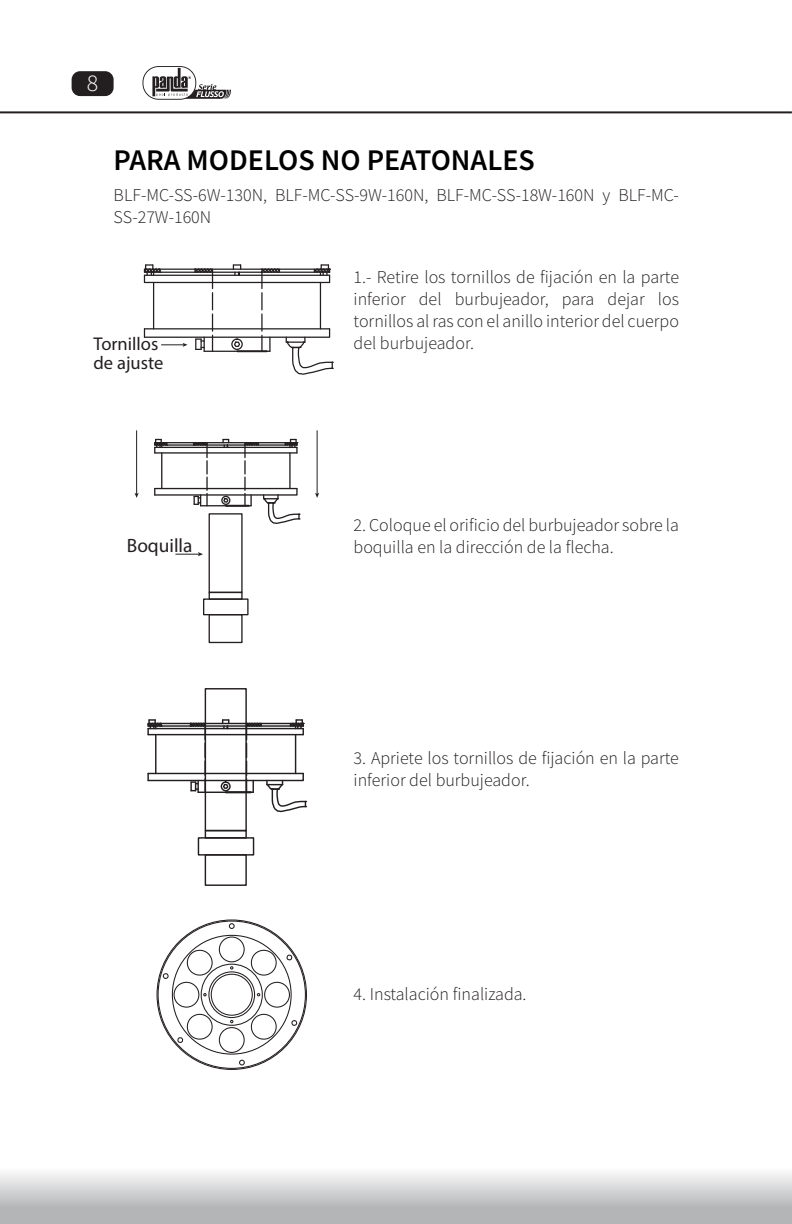
<style>
.page{position:relative;width:792px;height:1224px;background:#fff}
.page>*{position:absolute;margin:0;border:0;box-sizing:border-box;transform-origin:0 0}
.t1{font:600 30px "Source Sans Pro";color:#000}
.t2{font:300 24px "Source Sans Pro";color:#fff}
.t3{font:19.4px "Myriad Pro";color:#231f20}
.t4{font:18.4px/18.4px "Myriad Pro";color:#231f20}
.t5{font:300 18px/22px "Source Sans Pro";color:#231f20}
</style>
<div class="page">
<div style="left:72px;top:71px;width:42px;height:25px;background:#231f20;border-radius:8px"></div>
<div style="left:0;top:1167px;width:792px;height:57px;background:linear-gradient(to bottom,#f9f9f9,#a4a5a8)"></div>
<hr style="left:791px;top:1167px;width:1px;height:57px;background:#808285">
<hr style="left:0;top:111px;width:792px;height:2px;background:#231f20">
<svg style="left:143px;top:66px;width:88px;height:34px"></svg>
<svg style="left:143px;top:264px;width:191px;height:111px"></svg>
<svg style="left:154px;top:439px;width:146px;height:86px"></svg>
<hr style="left:317px;top:430px;width:1px;height:64px;background:#231f20">
<svg style="left:315px;top:493px;width:4px;height:5px"></svg>
<hr style="left:136px;top:430px;width:1px;height:64px;background:#231f20">
<svg style="left:135px;top:493px;width:4px;height:5px"></svg>
<svg style="left:175px;top:552px;width:28px;height:4px"></svg>
<div style="left:209px;top:513px;width:34px;height:80px;border:1px solid #231f20"></div>
<div style="left:209px;top:592px;width:34px;height:8px;border:1px solid #231f20"></div>
<div style="left:203px;top:598px;width:46px;height:17px;border:1px solid #231f20"></div>
<div style="left:209px;top:614px;width:34px;height:29px;border:1px solid #231f20"></div>
<svg style="left:147px;top:719px;width:160px;height:94px"></svg>
<div style="left:205px;top:688px;width:42px;height:143px;border:1px solid #231f20"></div>
<div style="left:205px;top:830px;width:42px;height:9px;border:1px solid #231f20"></div>
<div style="left:198px;top:837px;width:56px;height:19px;border:1px solid #231f20"></div>
<div style="left:205px;top:854px;width:42px;height:32px;border:1px solid #231f20"></div>
<div style="left:201px;top:964px;width:62px;height:62px;border:1px solid #231f20;border-radius:50%"></div>
<div style="left:208px;top:971px;width:47px;height:47px;border:1px solid #231f20;border-radius:50%"></div>
<div style="left:211px;top:974px;width:42px;height:42px;border:1px solid #231f20;border-radius:50%"></div>
<svg style="left:230px;top:966px;width:3px;height:4px"></svg>
<svg style="left:203px;top:993px;width:4px;height:3px"></svg>
<svg style="left:229px;top:923px;width:6px;height:6px"></svg>
<svg style="left:286px;top:953px;width:8px;height:8px"></svg>
<div style="left:291px;top:1020px;width:7px;height:6px;border:1px solid #231f20;border-radius:2px"></div>
<svg style="left:239px;top:1060px;width:6px;height:6px"></svg>
<svg style="left:163px;top:973px;width:6px;height:6px"></svg>
<div style="left:219px;top:936px;width:26px;height:26px;border:1px solid #231f20;border-radius:50%"></div>
<svg style="left:249px;top:948px;width:30px;height:28px"></svg>
<div style="left:264px;top:982px;width:26px;height:26px;border:1px solid #231f20;border-radius:50%"></div>
<svg style="left:250px;top:1012px;width:29px;height:30px"></svg>
<div style="left:219px;top:1027px;width:26px;height:26px;border:1px solid #231f20;border-radius:50%"></div>
<svg style="left:176px;top:1013px;width:39px;height:31px"></svg>
<div style="left:174px;top:982px;width:25px;height:26px;border:1px solid #231f20;border-radius:50%"></div>
<svg style="left:185px;top:948px;width:28px;height:30px"></svg>
<h2 class="t2" style="left:87px;top:68px;width:13px">8</h2>
<p class="t1" style="left:114px;top:140px;width:423px">PARA MODELOS NO PEATONALES</p>
<p class="t5" style="left:114px;top:184px;width:567px">BLF-MC-SS-6W-130N, BLF-MC-SS-9W-160N, BLF-MC-SS-18W-160N y BLF-MC-<br>SS-27W-160N</p>
<p class="t4" style="left:94px;top:335px;width:71px">Tornillos de ajuste</p>
<p class="t3" style="left:127px;top:533px;width:67px">Boquilla</p>
<p class="t5" style="left:354px;top:266px;width:327px;text-align:justify">1.- Retire los tornillos de fijación en la parte inferior del burbujeador, para dejar los tornillos al ras con el anillo interior del cuerpo del burbujeador.</p>
<p class="t5" style="left:354px;top:514px;width:327px">2. Coloque el orificio del burbujeador sobre la boquilla en la dirección de la flecha.</p>
<p class="t5" style="left:354px;top:747px;width:327px">3. Apriete los tornillos de fijación en la parte inferior del burbujeador.</p>
<p class="t5" style="left:354px;top:983px;width:172px">4. Instalación finalizada.</p>
</div>
